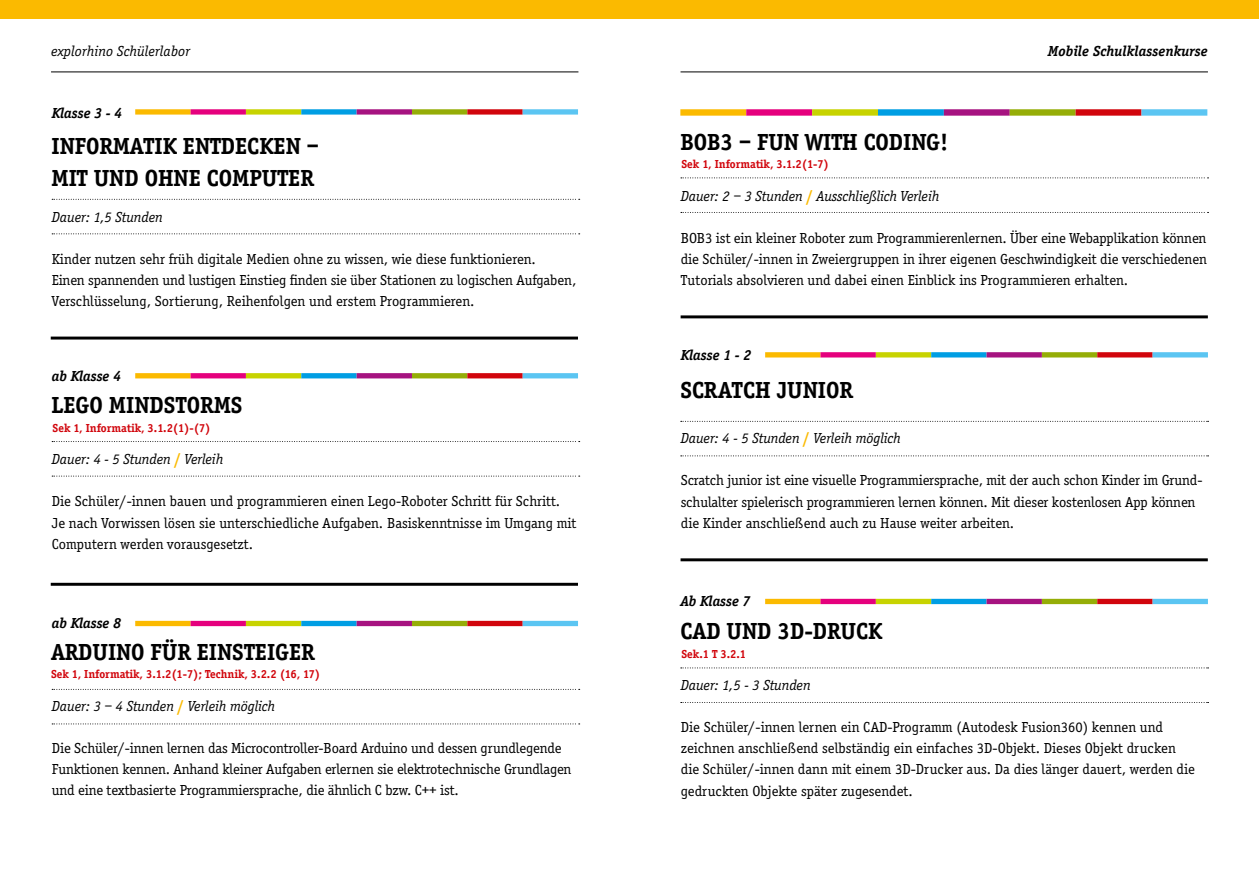
<style>
.page{position:relative;width:1259px;height:893px;background:#fff}
.page>*{position:absolute;margin:0;border:0;box-sizing:border-box;transform-origin:0 0}
.t1{font:700 24px/32px "Officina Serif";color:#000}
.t2{font:15px/21.3px "Officina Serif";color:#000}
.t3{font:italic 15px "Officina Serif";letter-spacing:-.005em;color:#000}
.t4{font:italic 700 15px "Officina Serif";color:#000}
.t5{font:700 12px "Officina Serif";color:#d1050c}
.s1{font-weight:700;font-style:normal;color:#fbba00}
</style>
<div class="page">
<hr style="left:51px;top:72px;width:527px;height:1px;background:#000">
<hr style="left:680px;top:72px;width:528px;height:1px;background:#000">
<svg style="left:681px;top:455px;width:527px;height:1px"></svg>
<svg style="left:681px;top:421px;width:527px;height:1px"></svg>
<svg style="left:681px;top:702px;width:527px;height:1px"></svg>
<svg style="left:681px;top:668px;width:527px;height:1px"></svg>
<div style="left:0;top:0;width:1259px;height:19px;background:#fbba00"></div>
<div style="left:135px;top:109px;width:56px;height:6px;background:#fbba00"></div>
<div style="left:191px;top:109px;width:55px;height:6px;background:#e5007d"></div>
<div style="left:246px;top:109px;width:55px;height:6px;background:#c7d300"></div>
<div style="left:301px;top:109px;width:56px;height:6px;background:#009ee3"></div>
<div style="left:357px;top:109px;width:55px;height:6px;background:#a61380"></div>
<div style="left:412px;top:109px;width:55px;height:6px;background:#95ad07"></div>
<div style="left:467px;top:109px;width:56px;height:6px;background:#d1050c"></div>
<div style="left:523px;top:109px;width:55px;height:6px;background:#5bc5f2"></div>
<div style="left:135px;top:373px;width:56px;height:5px;background:#fbba00"></div>
<div style="left:191px;top:373px;width:55px;height:5px;background:#e5007d"></div>
<div style="left:246px;top:373px;width:55px;height:5px;background:#c7d300"></div>
<div style="left:301px;top:373px;width:56px;height:5px;background:#009ee3"></div>
<div style="left:357px;top:373px;width:55px;height:5px;background:#a61380"></div>
<div style="left:412px;top:373px;width:55px;height:5px;background:#95ad07"></div>
<div style="left:467px;top:373px;width:56px;height:5px;background:#d1050c"></div>
<div style="left:523px;top:373px;width:55px;height:5px;background:#5bc5f2"></div>
<div style="left:765px;top:352px;width:55px;height:5px;background:#fbba00"></div>
<div style="left:820px;top:352px;width:56px;height:5px;background:#e5007d"></div>
<div style="left:876px;top:352px;width:55px;height:5px;background:#c7d300"></div>
<div style="left:931px;top:352px;width:55px;height:5px;background:#009ee3"></div>
<div style="left:986px;top:352px;width:56px;height:5px;background:#a61380"></div>
<div style="left:1042px;top:352px;width:55px;height:5px;background:#95ad07"></div>
<div style="left:1097px;top:352px;width:55px;height:5px;background:#d1050c"></div>
<div style="left:1152px;top:352px;width:56px;height:5px;background:#5bc5f2"></div>
<div style="left:765px;top:599px;width:55px;height:5px;background:#fbba00"></div>
<div style="left:820px;top:599px;width:56px;height:5px;background:#e5007d"></div>
<div style="left:876px;top:599px;width:55px;height:5px;background:#c7d300"></div>
<div style="left:931px;top:599px;width:55px;height:5px;background:#009ee3"></div>
<div style="left:986px;top:599px;width:56px;height:5px;background:#a61380"></div>
<div style="left:1042px;top:599px;width:55px;height:5px;background:#95ad07"></div>
<div style="left:1097px;top:599px;width:55px;height:5px;background:#d1050c"></div>
<div style="left:1152px;top:599px;width:56px;height:5px;background:#5bc5f2"></div>
<div style="left:135px;top:621px;width:56px;height:5px;background:#fbba00"></div>
<div style="left:191px;top:621px;width:55px;height:5px;background:#e5007d"></div>
<div style="left:246px;top:621px;width:55px;height:5px;background:#c7d300"></div>
<div style="left:301px;top:621px;width:56px;height:5px;background:#009ee3"></div>
<div style="left:357px;top:621px;width:55px;height:5px;background:#a61380"></div>
<div style="left:412px;top:621px;width:55px;height:5px;background:#95ad07"></div>
<div style="left:467px;top:621px;width:56px;height:5px;background:#d1050c"></div>
<div style="left:523px;top:621px;width:55px;height:5px;background:#5bc5f2"></div>
<hr style="left:51px;top:337px;width:527px;height:3px;background:#000">
<hr style="left:680px;top:315px;width:527px;height:3px;background:#000">
<hr style="left:51px;top:583px;width:527px;height:3px;background:#000">
<hr style="left:680px;top:558px;width:527px;height:3px;background:#000">
<svg style="left:52px;top:233px;width:528px;height:1px"></svg>
<svg style="left:52px;top:199px;width:528px;height:1px"></svg>
<svg style="left:52px;top:476px;width:528px;height:1px"></svg>
<svg style="left:52px;top:441px;width:528px;height:1px"></svg>
<svg style="left:52px;top:724px;width:528px;height:1px"></svg>
<svg style="left:52px;top:689px;width:528px;height:1px"></svg>
<div style="left:680px;top:109px;width:66px;height:7px;background:#fbba00"></div>
<div style="left:746px;top:109px;width:66px;height:7px;background:#e5007d"></div>
<div style="left:812px;top:109px;width:66px;height:7px;background:#c7d300"></div>
<div style="left:878px;top:109px;width:66px;height:7px;background:#009ee3"></div>
<div style="left:944px;top:109px;width:65px;height:7px;background:#a61380"></div>
<div style="left:1009px;top:109px;width:66px;height:7px;background:#95ad07"></div>
<div style="left:1075px;top:109px;width:66px;height:7px;background:#d1050c"></div>
<div style="left:1141px;top:109px;width:66px;height:7px;background:#5bc5f2"></div>
<svg style="left:681px;top:212px;width:527px;height:1px"></svg>
<svg style="left:681px;top:178px;width:527px;height:1px"></svg>
<p class="t3" style="left:51px;top:43px;width:140px">explorhino Schülerlabor</p>
<p class="t4" style="left:1048px;top:42px;width:162px">Mobile Schulklassenkurse</p>
<p class="t4" style="left:52px;top:104px;width:72px">Klasse 3 - 4</p>
<h1 class="t1" style="left:51px;top:130px;width:269px">INFORMATIK ENTDECKEN –<br>MIT UND OHNE COMPUTER</h1>
<p class="t3" style="left:52px;top:209px;width:112px">Dauer: 1,5 Stunden</p>
<p class="t2" style="left:52px;top:248px;width:526px">Kinder nutzen sehr früh digitale Medien ohne zu wissen, wie diese funktionieren.<br>Einen spannenden und lustigen Einstieg finden sie über Stationen zu logischen Aufgaben,<br>Verschlüsselung, Sortierung, Reihenfolgen und erstem Programmieren.</p>
<p class="t4" style="left:52px;top:367px;width:71px">ab Klasse 4</p>
<h1 class="t1" style="left:51px;top:389px;width:193px">LEGO MINDSTORMS</h1>
<p class="t5" style="left:53px;top:421px;width:159px">Sek 1, Informatik, 3.1.2(1)-(7)</p>
<p class="t3" style="left:52px;top:451px;width:173px">Dauer: 4 - 5 Stunden <span class="s1">/</span> Verleih</p>
<p class="t2" style="left:52px;top:491px;width:526px">Die Schüler/-innen bauen und programmieren einen Lego-Roboter Schritt für Schritt.<br>Je nach Vorwissen lösen sie unterschiedliche Aufgaben. Basiskenntnisse im Umgang mit<br>Computern werden vorausgesetzt.</p>
<p class="t4" style="left:52px;top:614px;width:71px">ab Klasse 8</p>
<h1 class="t1" style="left:51px;top:636px;width:265px">ARDUINO FÜR EINSTEIGER</h1>
<p class="t5" style="left:51px;top:667px;width:271px">Sek 1, Informatik, 3.1.2(1-7); Technik, 3.2.2 (16, 17)</p>
<p class="t3" style="left:52px;top:698px;width:224px">Dauer: 3 – 4 Stunden <span class="s1">/</span> Verleih möglich</p>
<p class="t2" style="left:52px;top:737px;width:521px">Die Schüler/-innen lernen das Microcontroller-Board Arduino und dessen grundlegende<br>Funktionen kennen. Anhand kleiner Aufgaben erlernen sie elektrotechnische Grundlagen und eine textbasierte Programmiersprache, die ähnlich C bzw. C++ ist.</p>
<h1 class="t1" style="left:680px;top:126px;width:269px">BOB3 – FUN WITH CODING!</h1>
<p class="t5" style="left:681px;top:157px;width:149px">Sek 1, Informatik, 3.1.2(1-7)</p>
<p class="t3" style="left:681px;top:187px;width:260px">Dauer: 2 – 3 Stunden <span class="s1">/</span> Ausschließlich Verleih</p>
<p class="t2" style="left:681px;top:227px;width:527px;text-align:justify">BOB3 ist ein kleiner Roboter zum Programmierenlernen. Über eine Webapplikation können die Schüler/-innen in Zweiergruppen in ihrer eigenen Geschwindigkeit die verschiedenen Tutorials absolvieren und dabei einen Einblick ins Programmieren erhalten.</p>
<p class="t4" style="left:681px;top:346px;width:72px">Klasse 1 - 2</p>
<h1 class="t1" style="left:680px;top:374px;width:174px">SCRATCH JUNIOR</h1>
<p class="t3" style="left:681px;top:430px;width:221px">Dauer: 4 - 5 Stunden <span class="s1">/</span> Verleih möglich</p>
<p class="t2" style="left:681px;top:470px;width:523px">Scratch junior ist eine visuelle Programmiersprache, mit der auch schon Kinder im Grund&shy;schulalter spielerisch programmieren lernen können. Mit dieser kostenlosen App können die Kinder anschließend auch zu Hause weiter arbeiten.</p>
<p class="t4" style="left:681px;top:592px;width:71px">Ab Klasse 7</p>
<h1 class="t1" style="left:680px;top:615px;width:204px">CAD UND 3D-DRUCK</h1>
<p class="t5" style="left:681px;top:647px;width:66px">Sek.1 T 3.2.1</p>
<p class="t3" style="left:681px;top:677px;width:131px">Dauer: 1,5 - 3 Stunden</p>
<p class="t2" style="left:681px;top:716px;width:515px">Die Schüler/-innen lernen ein CAD-Programm (Autodesk Fusion360) kennen und zeichnen anschließend selbständig ein einfaches 3D-Objekt. Dieses Objekt drucken die Schüler/-innen dann mit einem 3D-Drucker aus. Da dies länger dauert, werden die gedruckten Objekte später zugesendet.</p>
</div>
